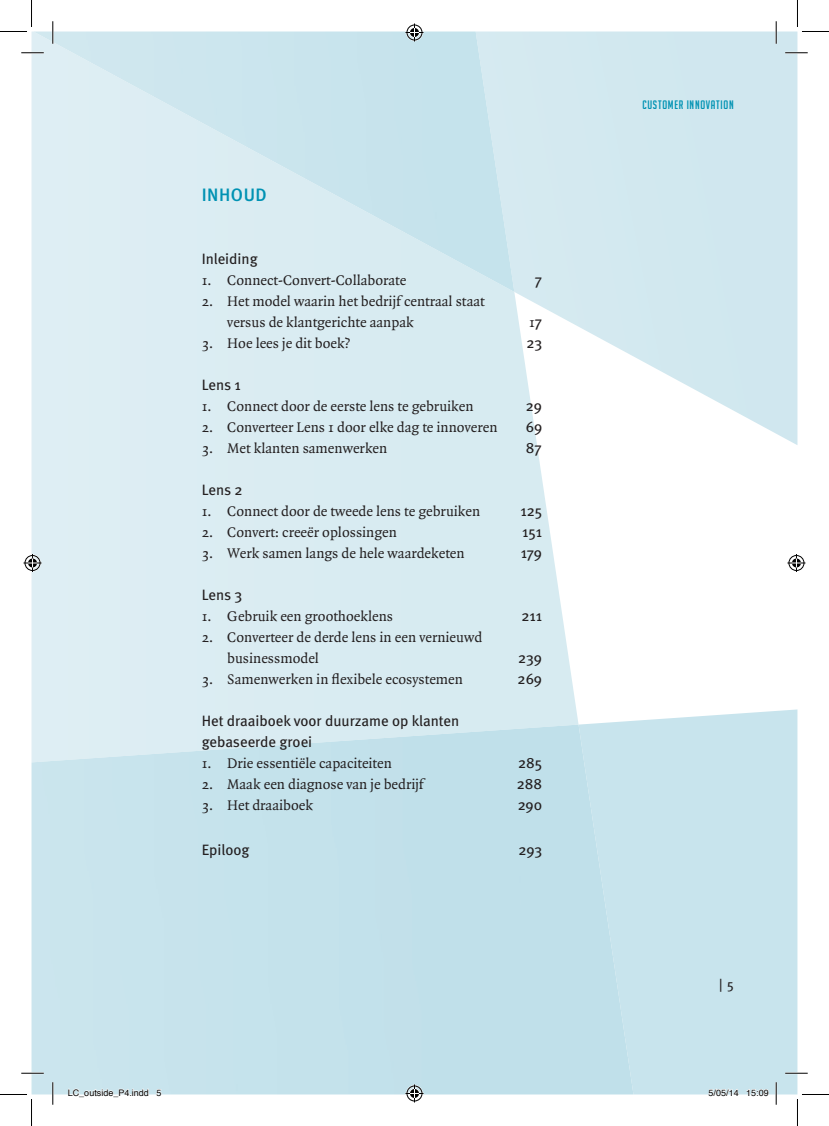
<style>
.page{position:relative;width:829px;height:1126px;background:#fff}
.page>*{position:absolute;margin:0;border:0;box-sizing:border-box;transform-origin:0 0}
.t1{font:500 18px "Meta";letter-spacing:.03em;color:#0092b3}
.t2{font:15px/21px "Quadraat";color:#231f20}
.t3{font:15px/21px "Meta";color:#231f20}
.t4{font:13.5px "Meta";color:#231f20}
.t5{font:12px "Big Noodle Titling";letter-spacing:.06em;color:#0092b3}
.t6{font:9px "Helvetica";color:#000}
.s1{font-family:"Meta"}
</style>
<div class="page">
<div style="left:578px;top:709px;width:219px;height:385px;background:#c8e4ed"></div>
<svg style="left:578px;top:32px;width:219px;height:413px;background:#d7ebf1"></svg>
<div style="left:32px;top:32px;width:546px;height:693px;background:#daecf2"></div>
<img style="left:33px;top:32px;width:481px;height:260px">
<hr style="left:21px;top:52px;width:23px;height:2px;background:#fff">
<hr style="left:785px;top:52px;width:22px;height:2px;background:#fff">
<hr style="left:785px;top:1072px;width:22px;height:2px;background:#fff">
<hr style="left:52px;top:21px;width:2px;height:23px;background:#fff">
<hr style="left:775px;top:21px;width:2px;height:23px;background:#fff">
<hr style="left:775px;top:1082px;width:2px;height:23px;background:#fff">
<svg style="left:21px;top:53px;width:23px;height:1px"></svg>
<svg style="left:785px;top:53px;width:22px;height:1px"></svg>
<svg style="left:21px;top:1073px;width:23px;height:1px"></svg>
<svg style="left:785px;top:1073px;width:22px;height:1px"></svg>
<svg style="left:53px;top:21px;width:1px;height:23px"></svg>
<svg style="left:53px;top:1082px;width:1px;height:23px"></svg>
<svg style="left:775px;top:21px;width:1px;height:23px"></svg>
<svg style="left:775px;top:1082px;width:1px;height:23px"></svg>
<svg style="left:0;top:0;width:32px;height:32px"></svg>
<svg style="left:0;top:1094px;width:32px;height:32px"></svg>
<svg style="left:797px;top:0;width:31px;height:32px"></svg>
<svg style="left:797px;top:1094px;width:31px;height:32px"></svg>
<svg style="left:405px;top:24px;width:18px;height:18px"></svg>
<svg style="left:405px;top:1084px;width:18px;height:18px"></svg>
<svg style="left:24px;top:554px;width:18px;height:18px"></svg>
<svg style="left:787px;top:554px;width:18px;height:18px"></svg>
<svg style="left:68px;top:1088px;width:81px;height:7px"></svg>
<svg style="left:156px;top:1089px;width:6px;height:6px"></svg>
<svg style="left:708px;top:1089px;width:30px;height:6px"></svg>
<svg style="left:746px;top:1089px;width:22px;height:6px"></svg>
<p class="t1" style="left:202px;top:185px;width:66px">INHOUD</p>
<p class="t3" style="left:202px;top:248px;width:57px">Inleiding</p>
<p class="t2" style="left:202px;top:270px;width:206px">1. Connect-Convert-Collaborate</p>
<p class="t3" style="left:535px;top:269px;width:9px">7</p>
<p class="t2" style="left:227px;top:291px;width:259px;text-indent:-26px">2. Het model waarin het bedrijf centraal staat versus de klantgerichte aanpak</p>
<p class="t2" style="left:529px;top:312px;width:15px">1<span class="s1">7</span></p>
<p class="t2" style="left:202px;top:333px;width:150px">3. Hoe lees je dit boek?</p>
<p class="t3" style="left:526px;top:332px;width:17px">23</p>
<p class="t3" style="left:202px;top:374px;width:40px">Lens 1</p>
<p class="t2" style="left:202px;top:396px;width:273px">1. Connect door de eerste lens te gebruiken</p>
<p class="t3" style="left:526px;top:395px;width:18px">29</p>
<p class="t2" style="left:202px;top:417px;width:297px">2. Converteer Lens 1 door elke dag te innoveren</p>
<p class="t3" style="left:526px;top:416px;width:18px">69</p>
<p class="t2" style="left:202px;top:438px;width:187px">3. Met klanten samenwerken</p>
<p class="t3" style="left:526px;top:437px;width:17px">87</p>
<p class="t3" style="left:202px;top:479px;width:42px">Lens 2</p>
<p class="t2" style="left:202px;top:501px;width:280px">1. Connect door de tweede lens te gebruiken</p>
<p class="t3" style="left:520px;top:500px;width:23px">125</p>
<p class="t2" style="left:202px;top:522px;width:197px">2. Convert: creeër oplossingen</p>
<p class="t3" style="left:522px;top:521px;width:21px">151</p>
<p class="t2" style="left:202px;top:543px;width:264px">3. Werk samen langs de hele waardeketen</p>
<p class="t3" style="left:520px;top:542px;width:23px">179</p>
<p class="t3" style="left:202px;top:584px;width:42px">Lens 3</p>
<p class="t2" style="left:202px;top:606px;width:193px">1. Gebruik een groothoeklens</p>
<p class="t3" style="left:521px;top:605px;width:22px">211</p>
<p class="t2" style="left:227px;top:627px;width:256px;text-indent:-26px">2. Converteer de derde lens in een vernieuwd businessmodel</p>
<p class="t3" style="left:518px;top:647px;width:25px">239</p>
<p class="t2" style="left:202px;top:669px;width:263px">3. Samenwerken in flexibele ecosystemen</p>
<p class="t3" style="left:517px;top:668px;width:26px">269</p>
<p class="t3" style="left:202px;top:710px;width:259px">Het draaiboek voor duurzame op klanten gebaseerde groei</p>
<p class="t2" style="left:202px;top:753px;width:192px">1. Drie essentiële capaciteiten</p>
<p class="t3" style="left:518px;top:752px;width:26px">285</p>
<p class="t2" style="left:202px;top:774px;width:223px">2. Maak een diagnose van je bedrijf</p>
<p class="t3" style="left:516px;top:773px;width:27px">288</p>
<p class="t2" style="left:202px;top:795px;width:113px">3. Het draaiboek</p>
<p class="t3" style="left:517px;top:794px;width:26px">290</p>
<p class="t3" style="left:202px;top:839px;width:49px">Epiloog</p>
<p class="t3" style="left:518px;top:839px;width:25px">293</p>
<p class="t5" style="left:642px;top:98px;width:93px">CUSTOMER INNOVATION</p>
<p class="t4" style="left:719px;top:977px;width:16px">| 5</p>
<p class="t6" style="left:68px;top:1086px;width:95px">LC_outside_P4.indd 5</p>
<p class="t6" style="left:708px;top:1086px;width:62px">5/05/14 15:09</p>
</div>
